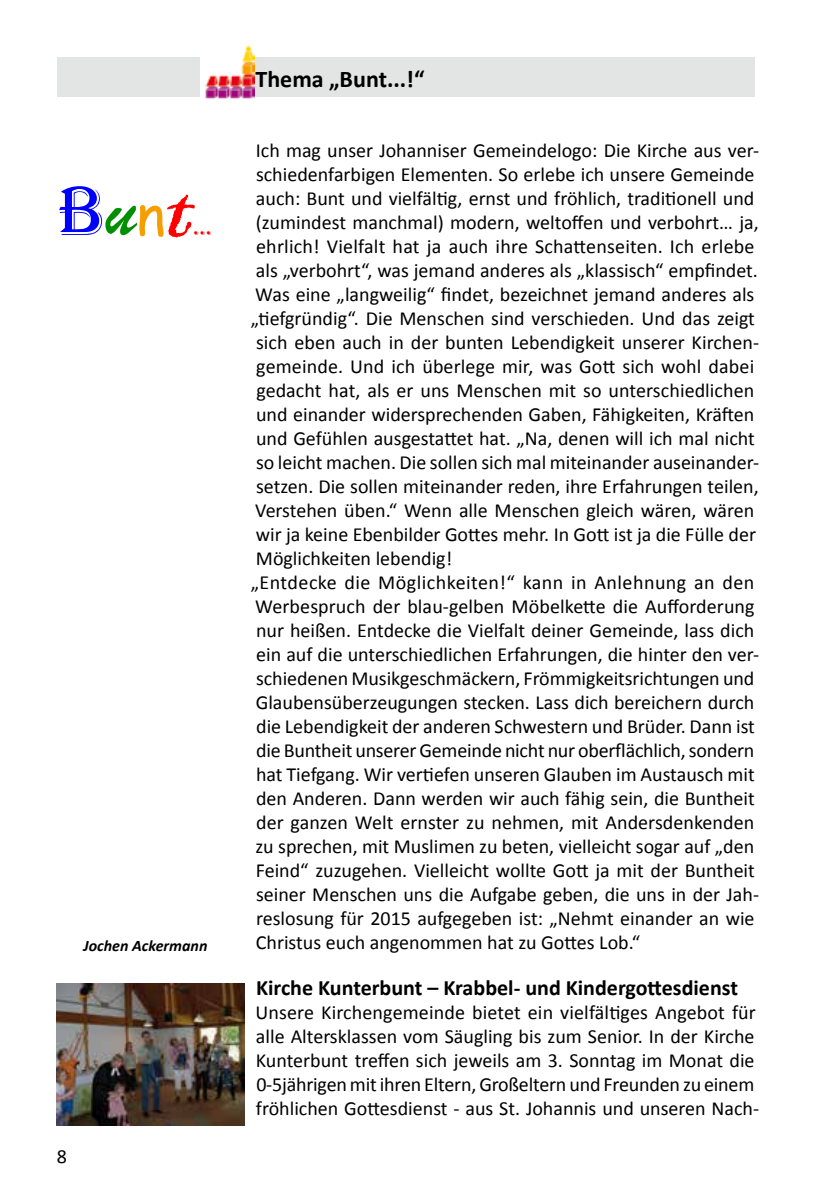
<style>
.page{position:relative;width:840px;height:1191px;background:#fff}
.page>*{position:absolute;margin:0;border:0;box-sizing:border-box;transform-origin:0 0}
.t1{font:72px "Algerian";color:#00f}
.t2{font:700 24px "Calibri";color:#000}
.t3{font:24px "Algerian";color:#f00}
.t4{font:700 22px "Calibri";color:#000}
.t5{font:20px/24px "Calibri";color:#000}
.t6{font:italic 700 16px "Calibri";color:#000}
.s1{font-family:"Brush Script";font-size:80px;color:#008f00}
.s2{font-family:"Comic Sans MS";font-size:56px;color:#f49e00}
.s3{font-family:"Blackadder ITC";font-size:100px;color:#f00}
</style>
<div class="page">
<div style="left:254px;top:57px;width:500px;height:39px;background:#e3e4e4"></div>
<div style="left:57px;top:57px;width:143px;height:39px;background:#e3e4e4"></div>
<img style="left:205px;top:44px;width:49px;height:55px">
<img style="left:57px;top:983px;width:187px;height:142px">
<h1 class="t1" style="left:59px;top:171px;width:136px">B<span class="s1">u</span><span class="s2">n</span><span class="s3">t</span></h1>
<p class="t3" style="left:193px;top:214px;width:21px">...</p>
<p class="t6" style="left:83px;top:935px;width:125px">Jochen Ackermann</p>
<p class="t5" style="left:57px;top:1144px;width:12px">8</p>
<p class="t2" style="left:255px;top:64px;width:170px">Thema „Bunt...!“</p>
<p class="t5" style="left:250px;top:138px;width:509px">Ich mag unser Johanniser Gemeindelogo: Die Kirche aus ver&shy;schiedenfarbigen Elementen. So erlebe ich unsere Gemeinde auch: Bunt und vielfältig, ernst und fröhlich, traditionell und (zumindest manchmal) modern, weltoffen und verbohrt… ja, ehrlich! Vielfalt hat ja auch ihre Schattenseiten. Ich erlebe als „verbohrt“, was jemand anderes als „klassisch“ empfindet.<br>Was eine „langweilig“ findet, bezeichnet jemand anderes als „tiefgründig“. Die Menschen sind verschieden. Und das zeigt sich eben auch in der bunten Lebendigkeit unserer Kirchen&shy;gemeinde. Und ich überlege mir, was Gott sich wohl dabei gedacht hat, als er uns Menschen mit so unterschiedlichen und einander widersprechenden Gaben, Fähigkeiten, Kräften und Gefühlen ausgestattet hat. „Na, denen will ich mal nicht so leicht machen. Die sollen sich mal miteinander auseinander&shy;setzen. Die sollen miteinander reden, ihre Erfahrungen teilen, Verstehen üben.“ Wenn alle Menschen gleich wären, wären wir ja keine Ebenbilder Gottes mehr. In Gott ist ja die Fülle der Möglichkeiten lebendig!<br>„Entdecke die Möglichkeiten!“ kann in Anlehnung an den Werbespruch der blau-gelben Möbelkette die Aufforderung nur heißen. Entdecke die Vielfalt deiner Gemeinde, lass dich ein auf die unterschiedlichen Erfahrungen, die hinter den ver&shy;schiedenen Musikgeschmäckern, Frömmigkeitsrichtungen und Glaubensüberzeugungen stecken. Lass dich bereichern durch die Lebendigkeit der anderen Schwestern und Brüder. Dann ist die Buntheit unserer Gemeinde nicht nur oberflächlich, sondern hat Tiefgang. Wir vertiefen unseren Glauben im Austausch mit den Anderen. Dann werden wir auch fähig sein, die Buntheit der ganzen Welt ernster zu nehmen, mit Andersdenkenden zu sprechen, mit Muslimen zu beten, vielleicht sogar auf „den Feind“ zuzugehen. Vielleicht wollte Gott ja mit der Buntheit seiner Menschen uns die Aufgabe geben, die uns in der Jah&shy;reslosung für 2015 aufgegeben ist: „Nehmt einander an wie Christus euch angenommen hat zu Gottes Lob.“</p>
<p class="t4" style="left:256px;top:973px;width:483px">Kirche Kunterbunt – Krabbel- und Kindergottesdienst</p>
<p class="t5" style="left:255px;top:1000px;width:505px">Unsere Kirchengemeinde bietet ein vielfältiges Angebot für alle Altersklassen vom Säugling bis zum Senior. In der Kirche Kunterbunt treffen sich jeweils am 3. Sonntag im Monat die 0-5jährigen mit ihren Eltern, Großeltern und Freunden zu einem fröhlichen Gottesdienst - aus St. Johannis und unseren Nach-</p>
</div>
